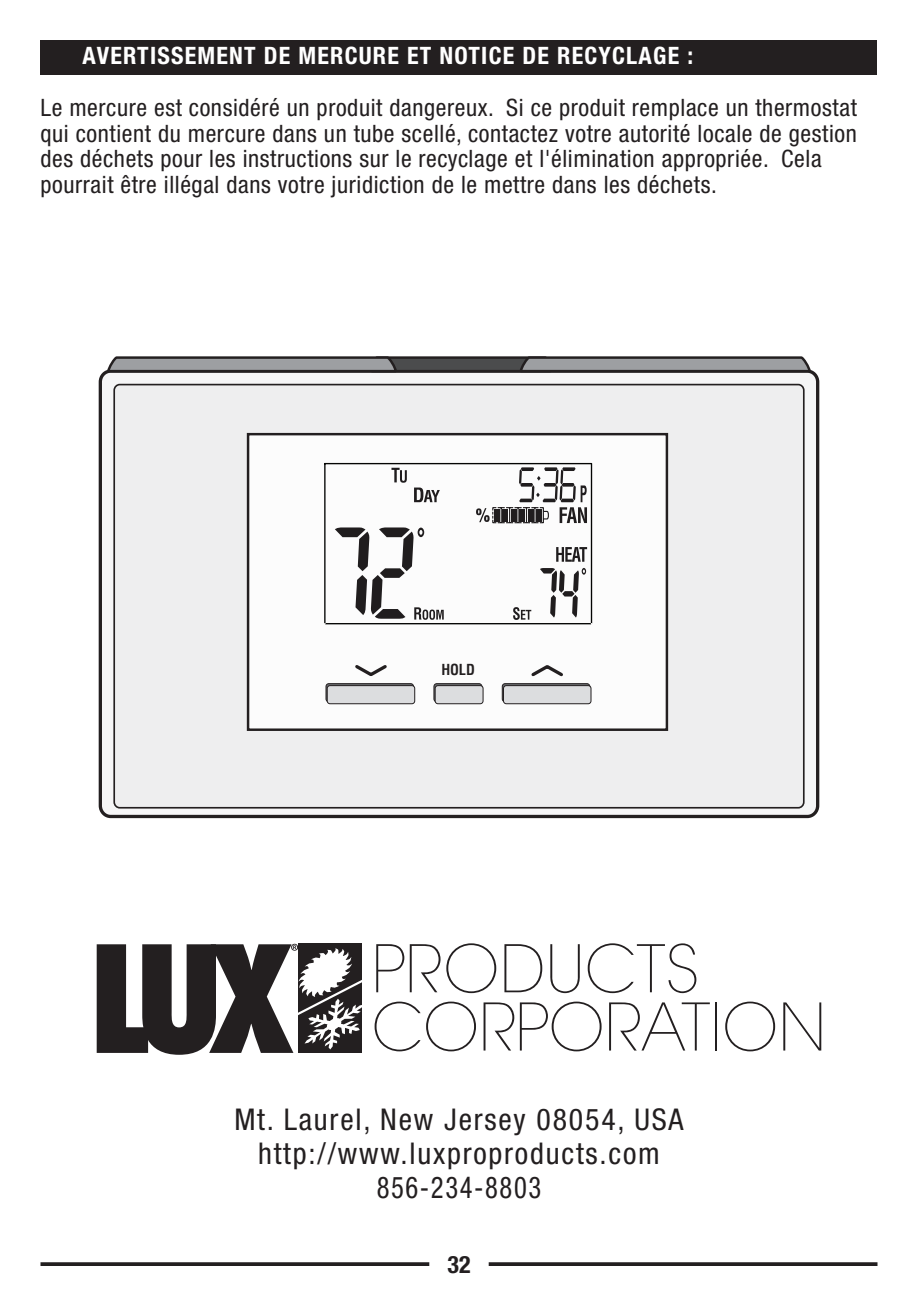
<style>
.page{position:relative;width:918px;height:1296px;background:#fff}
.page>*{position:absolute;margin:0;border:0;box-sizing:border-box;transform-origin:0 0}
.t1{font:condensed 30px/33.9px "Helvetica Neue LT Std";letter-spacing:.06em;color:#231f20;text-align:center}
.t2{font:condensed 24px/25.5px "Helvetica Neue LT Std";letter-spacing:.025em;color:#231f20}
.t3{font:700 condensed 24px "Helvetica Neue LT Std";letter-spacing:.05em;color:#fff}
.t4{font:700 condensed 24px "Helvetica Neue LT Std";color:#231f20}
.t5{font:700 condensed 14.7px "Helvetica";color:#231f20}
</style>
<div class="page">
<svg style="left:40px;top:1262px;width:389px;height:4px;background:#302d2e"></svg>
<svg style="left:489px;top:1262px;width:389px;height:4px;background:#302d2e"></svg>
<div style="left:40px;top:40px;width:838px;height:35px;background:#231f20"></div>
<div style="left:100px;top:371px;width:718px;height:445px;background:#f5f5f6;border-radius:11px"></div>
<div style="left:114px;top:385px;width:690px;height:423px;background:#eeeeef;border-radius:6px"></div>
<div style="left:113px;top:384px;width:692px;height:425px;border:2px solid #231f20;border-radius:6px"></div>
<div style="left:248px;top:434px;width:419px;height:296px;background:#fcfcfc"></div>
<div style="left:247px;top:433px;width:421px;height:298px;border:2px solid #231f20"></div>
<div style="left:434px;top:684px;width:48px;height:18px;background:#6c6d70;border-radius:3px"></div>
<div style="left:433px;top:683px;width:49px;height:19px;border:1px solid #231f20;border-radius:3px"></div>
<div style="left:435px;top:686px;width:48px;height:18px;background:#dcdddf;border-radius:3px"></div>
<div style="left:435px;top:685px;width:49px;height:19px;border:1px solid #231f20;border-radius:3px"></div>
<div style="left:326px;top:683px;width:88px;height:19px;border:1px solid #231f20;border-radius:3px"></div>
<div style="left:327px;top:686px;width:88px;height:18px;background:#dcdddf;border-radius:3px"></div>
<div style="left:327px;top:685px;width:88px;height:19px;border:1px solid #231f20;border-radius:3px"></div>
<svg style="left:355px;top:665px;width:32px;height:11px"></svg>
<div style="left:502px;top:683px;width:88px;height:19px;border:1px solid #231f20;border-radius:3px"></div>
<div style="left:503px;top:686px;width:88px;height:18px;background:#dcdddf;border-radius:3px"></div>
<div style="left:503px;top:685px;width:88px;height:19px;border:1px solid #231f20;border-radius:3px"></div>
<svg style="left:531px;top:665px;width:32px;height:12px"></svg>
<svg style="left:324px;top:463px;width:268px;height:161px"></svg>
<svg style="left:106px;top:356px;width:706px;height:18px;background:#767678"></svg>
<svg style="left:375px;top:1002px;width:101px;height:49px"></svg>
<svg style="left:484px;top:1002px;width:118px;height:49px"></svg>
<svg style="left:609px;top:1002px;width:101px;height:49px"></svg>
<hr style="left:715px;top:1002px;width:2px;height:49px;background:#231f20">
<svg style="left:725px;top:1002px;width:50px;height:49px"></svg>
<svg style="left:783px;top:1002px;width:38px;height:49px"></svg>
<svg style="left:376px;top:944px;width:28px;height:48px"></svg>
<svg style="left:410px;top:943px;width:86px;height:50px"></svg>
<svg style="left:504px;top:944px;width:38px;height:48px"></svg>
<svg style="left:550px;top:944px;width:30px;height:49px"></svg>
<svg style="left:588px;top:943px;width:108px;height:50px"></svg>
<svg style="left:97px;top:944px;width:265px;height:111px"></svg>
<p class="t3" style="left:82px;top:47px;width:612px">AVERTISSEMENT DE MERCURE ET NOTICE DE RECYCLAGE :</p>
<p class="t2" style="left:40px;top:97px;width:818px">Le mercure est considéré un produit dangereux. Si ce produit remplace un thermostat qui contient du mercure dans un tube scellé, contactez votre autorité locale de gestion des déchets pour les instructions sur le recyclage et l'élimination appropriée. Cela pourrait être illégal dans votre juridiction de le mettre dans les déchets.</p>
<p class="t5" style="left:442px;top:664px;width:35px">HOLD</p>
<p class="t1" style="left:234px;top:1105px;width:451px">Mt. Laurel, New Jersey 08054, USA http://www.luxproproducts.com<br>856-234-8803</p>
<p class="t4" style="left:447px;top:1256px;width:25px">32</p>
</div>
